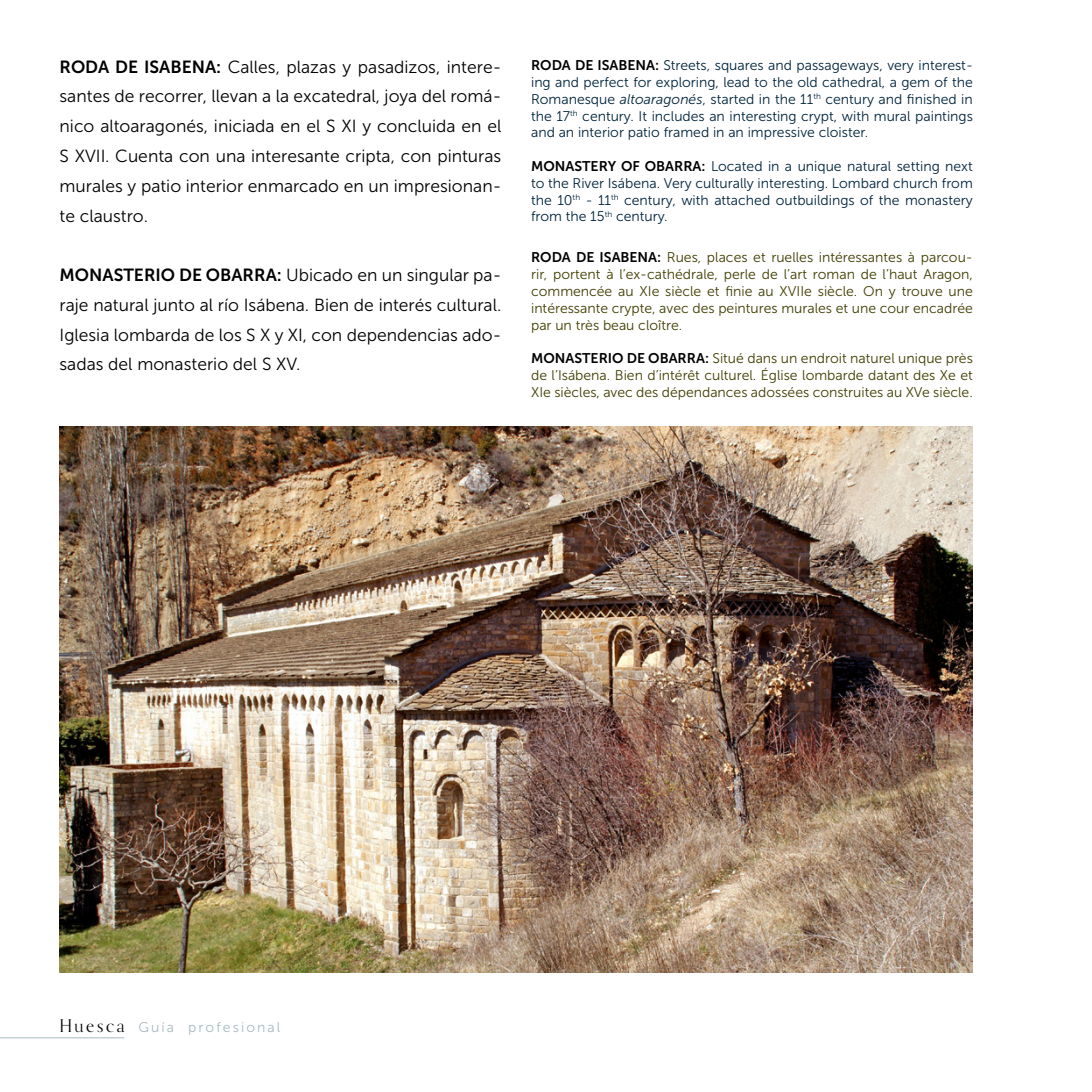
<style>
.page{position:relative;width:1092px;height:1092px;background:#fff}
.page>*{position:absolute;margin:0;border:0;box-sizing:border-box;transform-origin:0 0}
.t1{font:17.5px/29.8px "Museo Sans 300";color:#000;text-align:justify}
.t2{font:14px/16.8px "Museo Sans 300";color:#00243c;text-align:justify}
.t3{font:14px/16.8px "Museo Sans 300";color:#413e02;text-align:justify}
.t4{font:14px "Museo Sans 300";letter-spacing:.15em;color:#a7bbc1}
.s1{font-family:"Museo Sans 700"}
.s2{font-family:"Museo Sans 700";color:#000}
.s3{font-style:italic}
.s4{font-family:"Orpheus Pro";font-size:17.5px;color:#000}
</style>
<div class="page">
<hr style="left:0;top:1037px;width:124px;height:1px;background:#a7bbc1">
<img style="left:60px;top:427px;width:912px;height:545px">
<p class="t1" style="left:60px;top:52px;width:443px"><span class="s1">RODA DE ISABENA:</span> Calles, plazas y pasadizos, intere&shy;santes de recorrer, llevan a la excatedral, joya del romá&shy;nico altoaragonés, iniciada en el S XI y concluida en el S XVII. Cuenta con una interesante cripta, con pinturas murales y patio interior enmarcado en un impresionan&shy;te claustro.</p>
<p class="t1" style="left:60px;top:260px;width:443px"><span class="s1">MONASTERIO DE OBARRA:</span> Ubicado en un singular pa&shy;raje natural junto al río Isábena. Bien de interés cultural.<br>Iglesia lombarda de los S X y XI, con dependencias ado&shy;sadas del monasterio del S XV.</p>
<p class="t2" style="left:531px;top:57px;width:443px"><span class="s2">RODA DE ISABENA:</span> Streets, squares and passageways, very interest&shy;ing and perfect for exploring, lead to the old cathedral, a gem of the Romanesque <span class="s3">altoaragonés</span>, started in the 11<sup>th</sup> century and finished in the 17<sup>th</sup> century. It includes an interesting crypt, with mural paintings and an interior patio framed in an impressive cloister.</p>
<p class="t2" style="left:531px;top:158px;width:443px"><span class="s2">MONASTERY OF OBARRA:</span> Located in a unique natural setting next to the River Isábena. Very culturally interesting. Lombard church from the 10<sup>th</sup> - 11<sup>th</sup> century, with attached outbuildings of the monastery from the 15<sup>th</sup> century.</p>
<p class="t3" style="left:531px;top:249px;width:443px"><span class="s2">RODA DE ISABENA:</span> Rues, places et ruelles intéressantes à parcou&shy;rir, portent à l’ex-cathédrale, perle de l’art roman de l’haut Aragon, commencée au XIe siècle et finie au XVIIe siècle. On y trouve une intéressante crypte, avec des peintures murales et une cour encadrée par un très beau cloître.</p>
<p class="t3" style="left:531px;top:350px;width:443px"><span class="s2">MONASTERIO DE OBARRA:</span> Situé dans un endroit naturel unique près de l’Isábena. Bien d’intérêt culturel. Église lombarde datant des Xe et XIe siècles, avec des dépendances adossées construites au XVe siècle.</p>
<p class="t4" style="left:60px;top:1019px;width:222px"><span class="s4">Huesca</span> Guía profesional</p>
</div>
